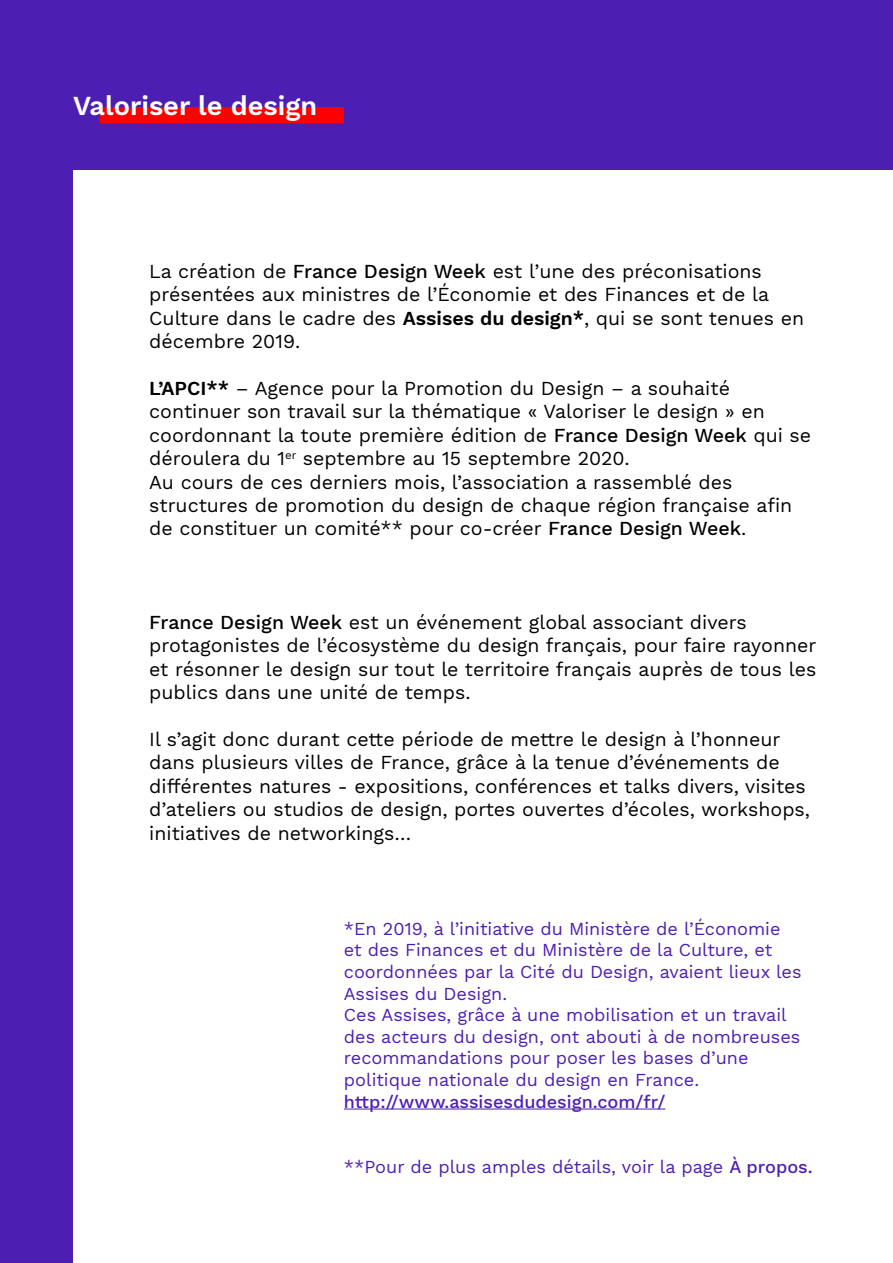
<style>
.page{position:relative;width:893px;height:1263px;background:#4d1eb2}
.page>*{position:absolute;margin:0;border:0;box-sizing:border-box;transform-origin:0 0}
.t1{font:600 27px "Work Sans";color:#fff}
.t2{font:19.5px/23.4px "Work Sans";color:#000}
.t3{font:18px/21.6px "Work Sans";color:#4d1eb2}
.t4{font:500 18px "Work Sans";color:#4d1eb2}
.s1{font-weight:500}
.s2{font-weight:600}
</style>
<div class="page">
<div style="left:73px;top:170px;width:820px;height:1093px;background:#fff"></div>
<div style="left:100px;top:107px;width:244px;height:17px;background:#f00"></div>
<hr style="left:344px;top:1108px;width:321px;height:1px;background:#4d1eb2">
<h1 class="t1" style="left:73px;top:90px;width:246px">Valoriser le design</h1>
<p class="t2" style="left:149px;top:260px;width:656px">La création de <span class="s1">France Design Week</span> est l’une des préconisations présentées aux ministres de l’Économie et des Finances et de la Culture dans le cadre des <span class="s2">Assises du design*</span>, qui se sont tenues en décembre 2019.</p>
<p class="t2" style="left:149px;top:377px;width:663px"><span class="s2">L’APCI**</span> – Agence pour la Promotion du Design – a souhaité continuer son travail sur la thématique « Valoriser le design » en coordonnant la toute première édition de <span class="s1">France Design Week</span> qui se déroulera du 1<sup>er</sup> septembre au 15 septembre 2020.<br>Au cours de ces derniers mois, l’association a rassemblé des structures de promotion du design de chaque région française afin de constituer un comité** pour co-créer <span class="s1">France Design Week</span>.</p>
<p class="t2" style="left:149px;top:611px;width:669px"><span class="s1">France Design Week</span> est un événement global associant divers protagonistes de l’écosystème du design français, pour faire rayonner et résonner le design sur tout le territoire français auprès de tous les publics dans une unité de temps.</p>
<p class="t2" style="left:149px;top:728px;width:662px">Il s’agit donc durant cette période de mettre le design à l’honneur dans plusieurs villes de France, grâce à la tenue d’événements de différentes natures - expositions, conférences et talks divers, visites d’ateliers ou studios de design, portes ouvertes d’écoles, workshops, initiatives de networkings…</p>
<p class="t3" style="left:344px;top:919px;width:459px">*En 2019, à l’initiative du Ministère de l’Économie et des Finances et du Ministère de la Culture, et coordonnées par la Cité du Design, avaient lieux les Assises du Design.<br>Ces Assises, grâce à une mobilisation et un travail des acteurs du design, ont abouti à de nombreuses recommandations pour poser les bases d’une politique nationale du design en France.</p>
<p class="t4" style="left:344px;top:1091px;width:323px">http://www.assisesdudesign.com/fr/</p>
<p class="t3" style="left:344px;top:1156px;width:470px">**Pour de plus amples détails, voir la page <span class="s1">À propos.</span></p>
</div>
